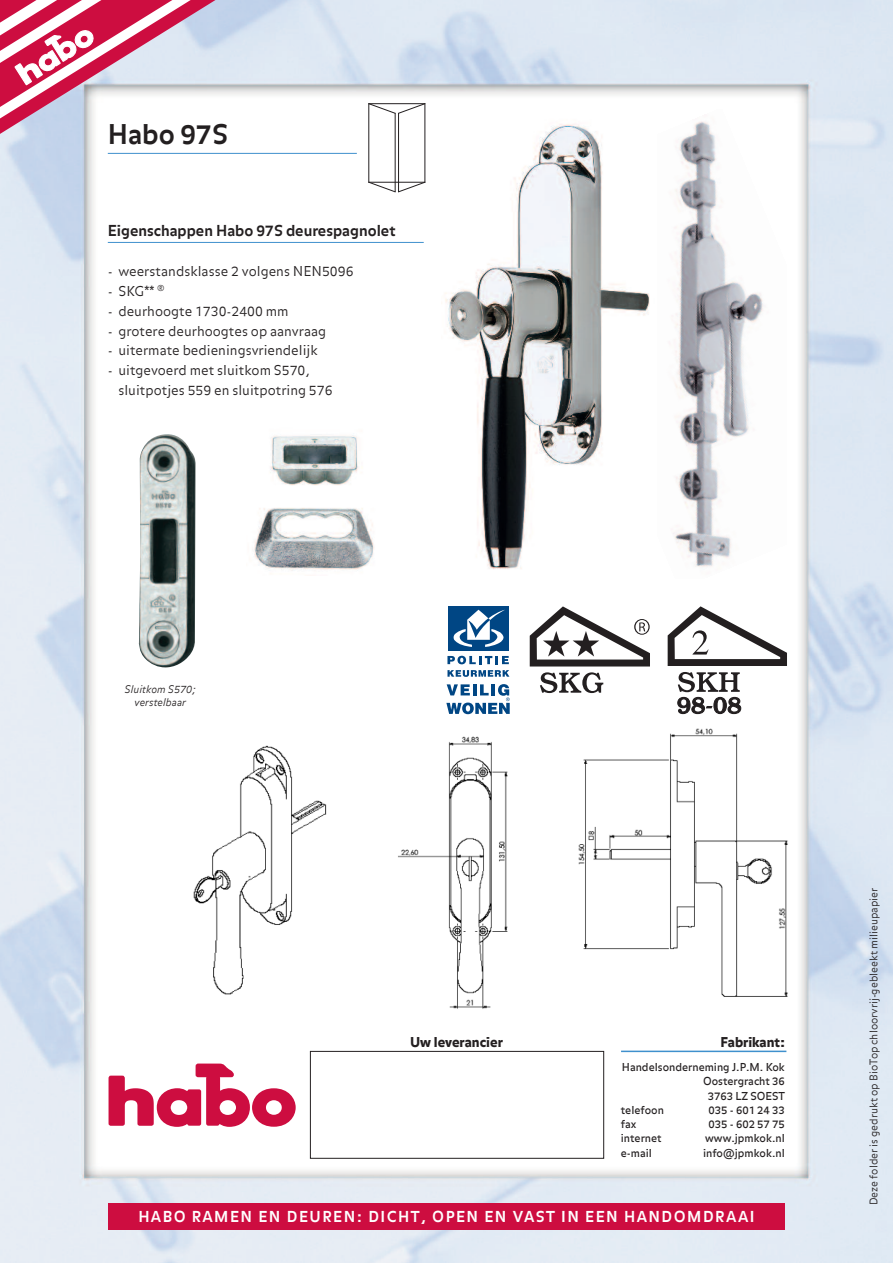
<style>
.page{position:relative;width:893px;height:1263px;background:#fff}
.page>*{position:absolute;margin:0;border:0;box-sizing:border-box;transform-origin:0 0}
.t1{font:700 27px "Balance";color:#231f20}
.t2{font:700 15px "Balance";letter-spacing:.1em;color:#fff}
.t3{font:700 15px "Balance";color:#231f20}
.t4{font:300 13.5px/19.8px "Balance";color:#231f20}
.t5{font:900 13.5px "Balance";color:#231f20}
.t6{font:10.8px "Balance";color:#231f20}
.t7{font:300 10.5px "Balance";color:#231f20}
.t8{font:italic 300 10.5px/12.6px "Balance";color:#231f20;text-align:center}
</style>
<div class="page">
<img style="left:0;top:0;width:893px;height:1263px">
<svg style="left:107px;top:1062px;width:190px;height:66px"></svg>
<div style="left:108px;top:1203px;width:676px;height:27px;background:#cd0d40"></div>
<div style="left:310px;top:1051px;width:294px;height:108px;border:1px solid #231f20"></div>
<hr style="left:621px;top:1050px;width:165px;height:2px;background:#3f90cd">
<svg style="left:0;top:0;width:236px;height:143px"></svg>
<hr style="left:108px;top:242px;width:316px;height:1px;background:#3f90cd">
<hr style="left:108px;top:153px;width:249px;height:1px;background:#3f90cd">
<hr style="left:398px;top:113px;width:1px;height:79px;background:#231f20">
<svg style="left:369px;top:183px;width:56px;height:9px"></svg>
<hr style="left:395px;top:113px;width:1px;height:79px;background:#231f20">
<svg style="left:370px;top:104px;width:55px;height:10px"></svg>
<hr style="left:369px;top:103px;width:56px;height:1px;background:#231f20">
<hr style="left:425px;top:104px;width:1px;height:78px;background:#231f20">
<hr style="left:369px;top:182px;width:56px;height:1px;background:#231f20">
<hr style="left:369px;top:104px;width:1px;height:78px;background:#231f20">
<img style="left:391px;top:718px;width:405px;height:306px">
<img style="left:144px;top:731px;width:240px;height:293px">
<img style="left:138px;top:431px;width:58px;height:237px">
<img style="left:247px;top:427px;width:133px;height:148px">
<img style="left:441px;top:108px;width:220px;height:477px">
<img style="left:657px;top:109px;width:130px;height:469px">
<div style="left:443px;top:601px;width:70px;height:117px;background:#fff"></div>
<svg style="left:447px;top:656px;width:62px;height:8px"></svg>
<svg style="left:447px;top:670px;width:62px;height:7px"></svg>
<div style="left:448px;top:606px;width:60px;height:45px;background:#004684"></div>
<svg style="left:453px;top:610px;width:52px;height:37px"></svg>
<svg style="left:446px;top:684px;width:64px;height:30px"></svg>
<svg style="left:540px;top:672px;width:63px;height:21px"></svg>
<svg style="left:530px;top:606px;width:120px;height:60px"></svg>
<svg style="left:677px;top:672px;width:65px;height:42px"></svg>
<svg style="left:668px;top:606px;width:119px;height:60px"></svg>
<h1 class="t1" style="left:108px;top:119px;width:122px">Habo 97S</h1>
<p class="t3" style="left:108px;top:222px;width:289px">Eigenschappen Habo 97S deurespagnolet</p>
<p class="t4" style="left:108px;top:262px;width:247px">- weerstandsklasse 2 volgens NEN5096</p>
<p class="t4" style="left:108px;top:281px;width:58px">- SKG** <sup>®</sup></p>
<p class="t4" style="left:108px;top:301px;width:182px">- deurhoogte 1730-2400 mm</p>
<p class="t4" style="left:108px;top:321px;width:220px">- grotere deurhoogtes op aanvraag</p>
<p class="t4" style="left:108px;top:341px;width:212px">- uitermate bedieningsvriendelijk</p>
<p class="t4" style="left:118px;top:361px;width:216px;text-indent:-11px">- uitgevoerd met sluitkom S570, sluitpotjes 559 en sluitpotring 576</p>
<p class="t8" style="left:125px;top:683px;width:73px">Sluitkom S570; verstelbaar</p>
<p class="t5" style="left:410px;top:1034px;width:94px">Uw leverancier</p>
<p class="t5" style="left:721px;top:1034px;width:66px">Fabrikant:</p>
<p class="t6" style="left:622px;top:1061px;width:165px">Handelsonderneming J.P.M. Kok</p>
<p class="t6" style="left:703px;top:1075px;width:83px">Oostergracht 36</p>
<p class="t6" style="left:708px;top:1090px;width:79px">3763 LZ SOEST</p>
<p class="t6" style="left:621px;top:1104px;width:45px">telefoon</p>
<p class="t6" style="left:709px;top:1104px;width:78px">035 - 601 24 33</p>
<p class="t6" style="left:621px;top:1118px;width:17px">fax</p>
<p class="t6" style="left:709px;top:1118px;width:78px">035 - 602 57 75</p>
<p class="t6" style="left:621px;top:1132px;width:42px">internet</p>
<p class="t6" style="left:705px;top:1132px;width:81px">www.jpmkok.nl</p>
<p class="t6" style="left:621px;top:1147px;width:33px">e-mail</p>
<p class="t6" style="left:703px;top:1147px;width:83px">info@jpmkok.nl</p>
<p class="t2" style="left:138px;top:1208px;width:618px">HABO RAMEN EN DEUREN: DICHT, OPEN EN VAST IN EEN HANDOMDRAAI</p>
<p class="t7" style="left:868px;top:1205px;width:319px;rotate:-90deg">Deze folder is gedrukt op BioTop chloorvrij-gebleekt milieupapier</p>
</div>
